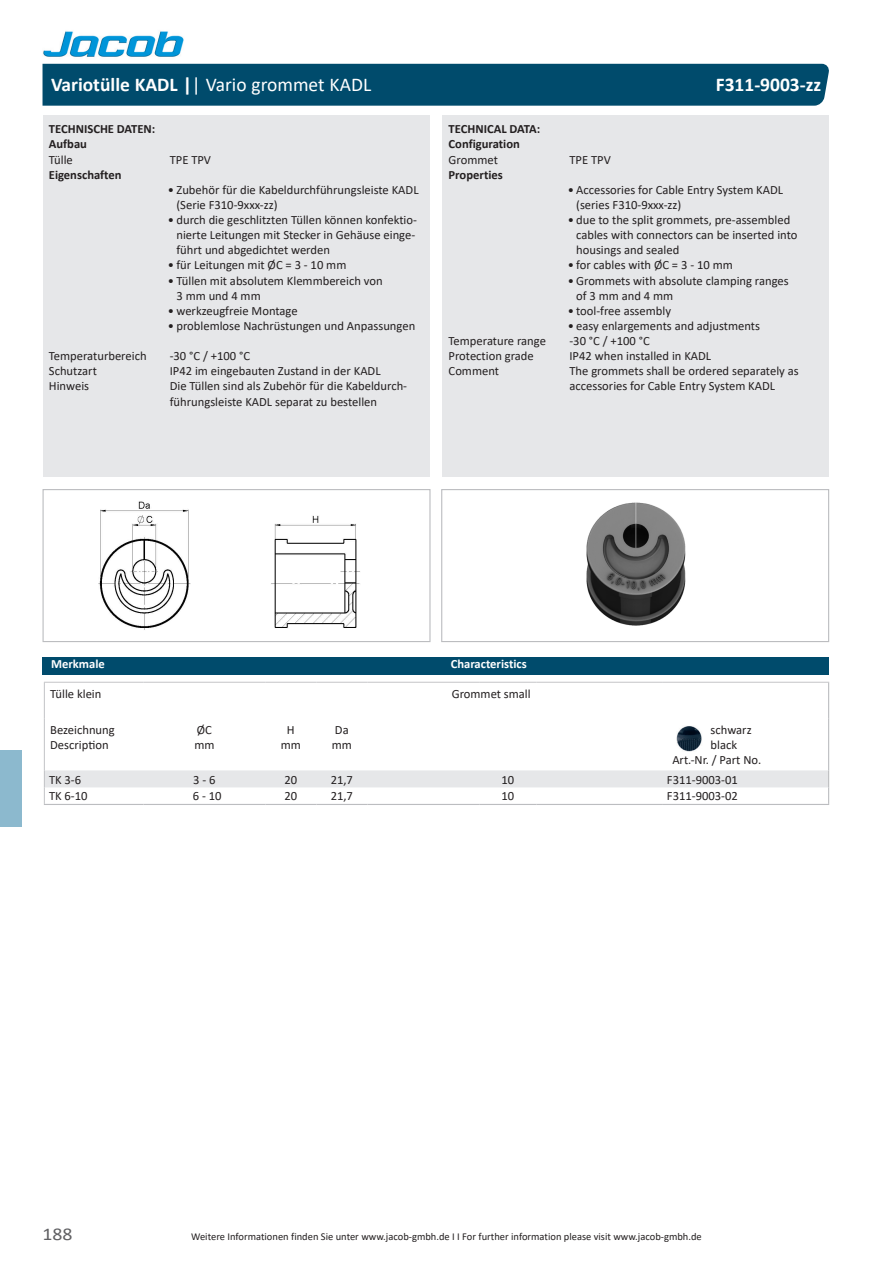
<style>
.page{position:relative;width:893px;height:1263px;background:#fff}
.page>*{position:absolute;margin:0;border:0;box-sizing:border-box;transform-origin:0 0}
.Bezeichnung_Blau{font:19.5px "Calibri";color:#fff}
.Bezeichnung_Blau-2{font:700 19.5px "Calibri";color:#fff}
.t1{font:18px "Calibri";color:#606063;scale:1.1 1}
.t2{font:12.6px/15.1px "Calibri";color:#231f20}
.t3{font:700 12.6px "Calibri";color:#231f20}
.t4{font:700 12.6px "Calibri";color:#fff}
.t5{font:10.5px "Calibri";color:#231f20}
.s1{font-weight:700}
</style>
<div class="page">
<div style="left:43px;top:115px;width:386px;height:361px;background:#e6e7e9"></div>
<img style="left:43px;top:31px;width:141px;height:26px">
<div style="left:442px;top:115px;width:387px;height:361px;background:#e6e7e9"></div>
<div style="left:0;top:750px;width:21px;height:77px;background:#8cb9ce"></div>
<div style="left:43px;top:657px;width:786px;height:17px;background:#004b6c"></div>
<div style="left:42px;top:64px;width:787px;height:42px;background:#004b6c"></div>
<img style="left:98px;top:501px;width:262px;height:129px">
<div style="left:43px;top:489px;width:388px;height:153px;border:1px solid #bcbdc0"></div>
<img style="left:586px;top:502px;width:100px;height:124px">
<div style="left:441px;top:489px;width:388px;height:153px;border:1px solid #bcbdc0"></div>
<hr style="left:44px;top:681px;width:100px;height:2px;background:#bcbdc0">
<hr style="left:144px;top:681px;width:121px;height:2px;background:#bcbdc0">
<hr style="left:265px;top:681px;width:51px;height:2px;background:#bcbdc0">
<hr style="left:316px;top:681px;width:51px;height:2px;background:#bcbdc0">
<hr style="left:367px;top:681px;width:112px;height:2px;background:#bcbdc0">
<hr style="left:479px;top:681px;width:58px;height:2px;background:#bcbdc0">
<hr style="left:537px;top:681px;width:125px;height:2px;background:#bcbdc0">
<hr style="left:662px;top:681px;width:167px;height:2px;background:#bcbdc0">
<hr style="left:828px;top:683px;width:1px;height:36px;background:#bcbdc0">
<hr style="left:828px;top:719px;width:1px;height:51px;background:#bcbdc0">
<svg style="left:45px;top:770px;width:784px;height:34px"></svg>
<hr style="left:44px;top:804px;width:100px;height:1px;background:#bcbdc0">
<hr style="left:144px;top:804px;width:121px;height:1px;background:#bcbdc0">
<hr style="left:265px;top:804px;width:51px;height:1px;background:#bcbdc0">
<hr style="left:316px;top:804px;width:51px;height:1px;background:#bcbdc0">
<hr style="left:367px;top:804px;width:112px;height:1px;background:#bcbdc0">
<hr style="left:479px;top:804px;width:58px;height:1px;background:#bcbdc0">
<hr style="left:537px;top:804px;width:125px;height:1px;background:#bcbdc0">
<hr style="left:662px;top:804px;width:167px;height:1px;background:#bcbdc0">
<div style="left:43px;top:680px;width:795px;height:134px;border:1px solid #fff"></div>
<img style="left:676px;top:726px;width:26px;height:26px">
<p class="Bezeichnung_Blau" style="left:51px;top:71px;width:322px"><span class="s1">Variotülle KADL |</span>| Vario grommet KADL</p>
<p class="Bezeichnung_Blau-2" style="left:716px;top:71px;width:107px">F311-9003-zz</p>
<p class="t3" style="left:49px;top:120px;width:108px">TECHNISCHE DATEN:</p>
<p class="t3" style="left:49px;top:135px;width:40px">Aufbau</p>
<p class="t2" style="left:49px;top:151px;width:26px">Tülle</p>
<p class="t2" style="left:170px;top:151px;width:43px">TPE TPV</p>
<p class="t3" style="left:49px;top:166px;width:74px">Eigenschaften</p>
<p class="t2" style="left:176px;top:182px;width:244px;text-indent:-9px">• Zubehör für die Kabeldurchführungsleiste KADL (Serie F310-9xxx-zz)</p>
<p class="t2" style="left:176px;top:212px;width:242px;text-indent:-9px">• durch die geschlitzten Tüllen können konfektio&shy;nierte Leitungen mit Stecker in Gehäuse einge&shy;führt und abgedichtet werden</p>
<p class="t2" style="left:168px;top:257px;width:180px">• für Leitungen mit ØC = 3 - 10 mm</p>
<p class="t2" style="left:176px;top:272px;width:208px;text-indent:-9px">• Tüllen mit absolutem Klemmbereich von<br>3 mm und 4 mm</p>
<p class="t2" style="left:168px;top:303px;width:131px">• werkzeugfreie Montage</p>
<p class="t2" style="left:168px;top:318px;width:249px">• problemlose Nachrüstungen und Anpassungen</p>
<p class="t2" style="left:49px;top:348px;width:99px">Temperaturbereich</p>
<p class="t2" style="left:170px;top:348px;width:82px">-30 °C / +100 °C</p>
<p class="t2" style="left:49px;top:363px;width:49px">Schutzart</p>
<p class="t2" style="left:170px;top:363px;width:212px">IP42 im eingebauten Zustand in der KADL</p>
<p class="t2" style="left:49px;top:378px;width:42px">Hinweis</p>
<p class="t2" style="left:170px;top:378px;width:239px">Die Tüllen sind als Zubehör für die Kabeldurch&shy;führungsleiste KADL separat zu bestellen</p>
<p class="t3" style="left:449px;top:120px;width:93px">TECHNICAL DATA:</p>
<p class="t3" style="left:449px;top:135px;width:73px">Configuration</p>
<p class="t2" style="left:449px;top:151px;width:51px">Grommet</p>
<p class="t2" style="left:569px;top:151px;width:43px">TPE TPV</p>
<p class="t3" style="left:449px;top:166px;width:56px">Properties</p>
<p class="t2" style="left:576px;top:182px;width:208px;text-indent:-9px">• Accessories for Cable Entry System KADL (series F310-9xxx-zz)</p>
<p class="t2" style="left:576px;top:212px;width:223px;text-indent:-9px">• due to the split grommets, pre-assembled cables with connectors can be inserted into housings and sealed</p>
<p class="t2" style="left:568px;top:257px;width:167px">• for cables with ØC = 3 - 10 mm</p>
<p class="t2" style="left:576px;top:272px;width:214px;text-indent:-9px">• Grommets with absolute clamping ranges of 3 mm and 4 mm</p>
<p class="t2" style="left:568px;top:303px;width:105px">• tool-free assembly</p>
<p class="t2" style="left:568px;top:318px;width:194px">• easy enlargements and adjustments</p>
<p class="t2" style="left:449px;top:333px;width:99px">Temperature range</p>
<p class="t2" style="left:569px;top:333px;width:82px">-30 °C / +100 °C</p>
<p class="t2" style="left:449px;top:348px;width:87px">Protection grade</p>
<p class="t2" style="left:569px;top:348px;width:143px">IP42 when installed in KADL</p>
<p class="t2" style="left:449px;top:363px;width:52px">Comment</p>
<p class="t2" style="left:569px;top:363px;width:231px">The grommets shall be ordered separately as accessories for Cable Entry System KADL</p>
<p class="t4" style="left:51px;top:655px;width:55px">Merkmale</p>
<p class="t4" style="left:451px;top:655px;width:78px">Characteristics</p>
<p class="t2" style="left:50px;top:685px;width:53px">Tülle klein</p>
<p class="t2" style="left:452px;top:685px;width:80px">Grommet small</p>
<p class="t2" style="left:50px;top:722px;width:66px">Bezeichnung</p>
<p class="t2" style="left:50px;top:737px;width:60px">Description</p>
<p class="t2" style="left:197px;top:722px;width:17px">ØC</p>
<p class="t2" style="left:194px;top:737px;width:22px">mm</p>
<p class="t2" style="left:287px;top:722px;width:9px">H</p>
<p class="t2" style="left:281px;top:737px;width:22px">mm</p>
<p class="t2" style="left:335px;top:722px;width:15px">Da</p>
<p class="t2" style="left:332px;top:737px;width:22px">mm</p>
<p class="t2" style="left:711px;top:722px;width:43px">schwarz</p>
<p class="t2" style="left:711px;top:737px;width:28px">black</p>
<p class="t2" style="left:672px;top:752px;width:90px">Art.-Nr. / Part No.</p>
<p class="t2" style="left:49px;top:771px;width:34px">TK 3-6</p>
<p class="t2" style="left:193px;top:771px;width:24px">3 - 6</p>
<p class="t2" style="left:284px;top:771px;width:14px">20</p>
<p class="t2" style="left:331px;top:771px;width:24px">21,7</p>
<p class="t2" style="left:502px;top:771px;width:14px">10</p>
<p class="t2" style="left:667px;top:771px;width:72px">F311-9003-01</p>
<p class="t2" style="left:49px;top:788px;width:40px">TK 6-10</p>
<p class="t2" style="left:193px;top:788px;width:30px">6 - 10</p>
<p class="t2" style="left:284px;top:788px;width:14px">20</p>
<p class="t2" style="left:331px;top:788px;width:24px">21,7</p>
<p class="t2" style="left:502px;top:788px;width:14px">10</p>
<p class="t2" style="left:667px;top:788px;width:72px">F311-9003-02</p>
<h2 class="t1" style="left:43px;top:1221px;width:29px">188</h2>
<p class="t5" style="left:191px;top:1229px;width:512px">Weitere Informationen finden Sie unter www.jacob-gmbh.de I I For further information please visit www.jacob-gmbh.de</p>
</div>
